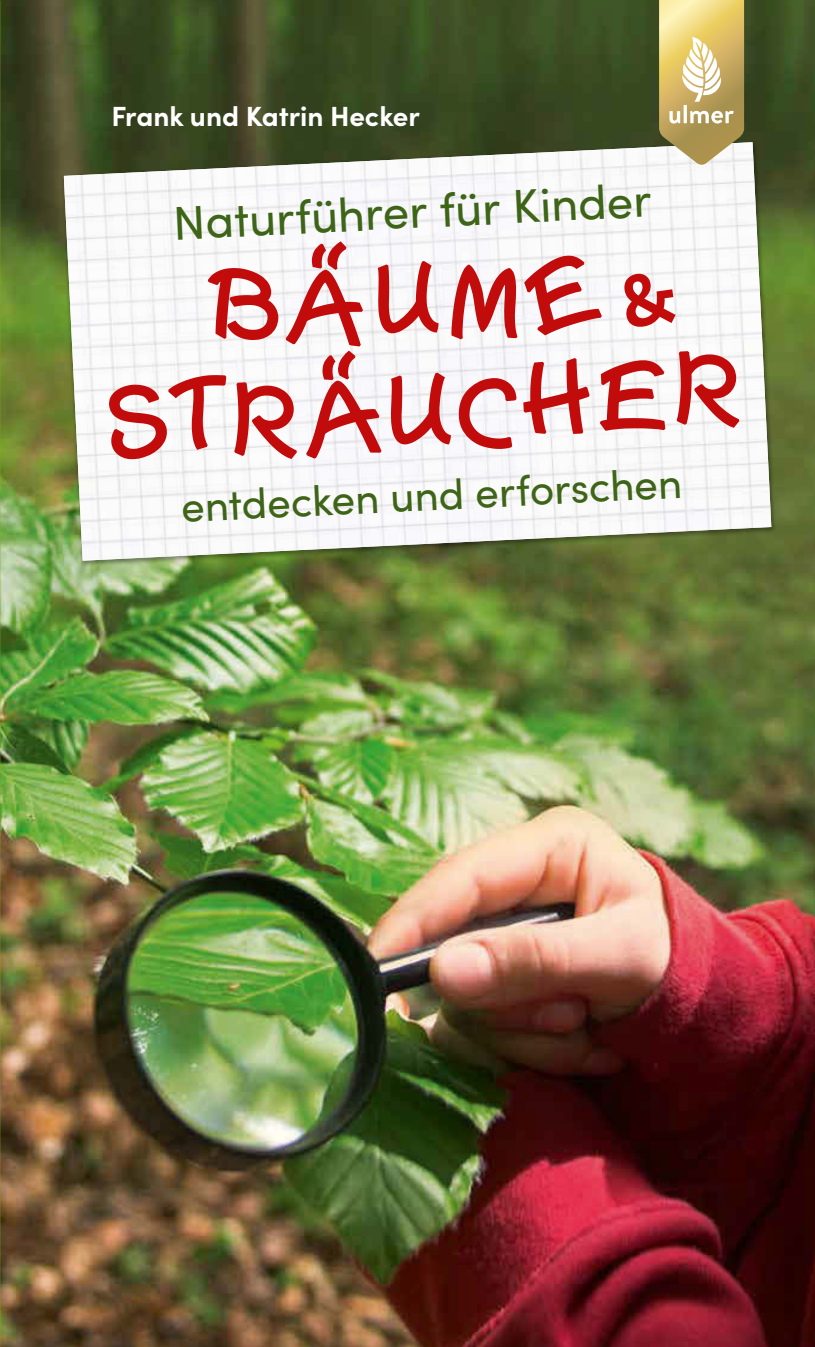
<style>
.page{position:relative;width:815px;height:1347px;background:#fff}
.page>*{position:absolute;margin:0;border:0;box-sizing:border-box;transform-origin:0 0}
.t1{font:116.5px "Escript LL";color:#c10c0b}
.t2{font:47.5px "Sofia Pro";color:#3d6417}
.t3{font:42.5px "Sofia Pro";color:#3d6417}
.t4{font:700 27.75px "Sofia Pro";color:#fff}
</style>
<div class="page">
<img style="left:0;top:0;width:815px;height:1346px">
<div style="left:60px;top:141px;width:717px;height:426px;background:#020204;opacity:.4"></div>
<img style="left:64px;top:142px;width:707px;height:419px">
<svg style="left:659px;top:0;width:85px;height:165px;background:#d6c283"></svg>
<svg style="left:106px;top:240px;width:636px;height:280px"></svg>
<p class="t4" style="left:111px;top:94px;width:310px">Frank und Katrin Hecker</p>
<p class="t2" style="left:171px;top:189px;width:480px;rotate:-3deg">Naturführer für Kinder</p>
<h1 class="t1" style="left:287px;top:240px;width:77px">Ä</h1>
<p class="t3" style="left:179px;top:477px;width:503px;rotate:-3deg">entdecken und erforschen</p>
</div>
